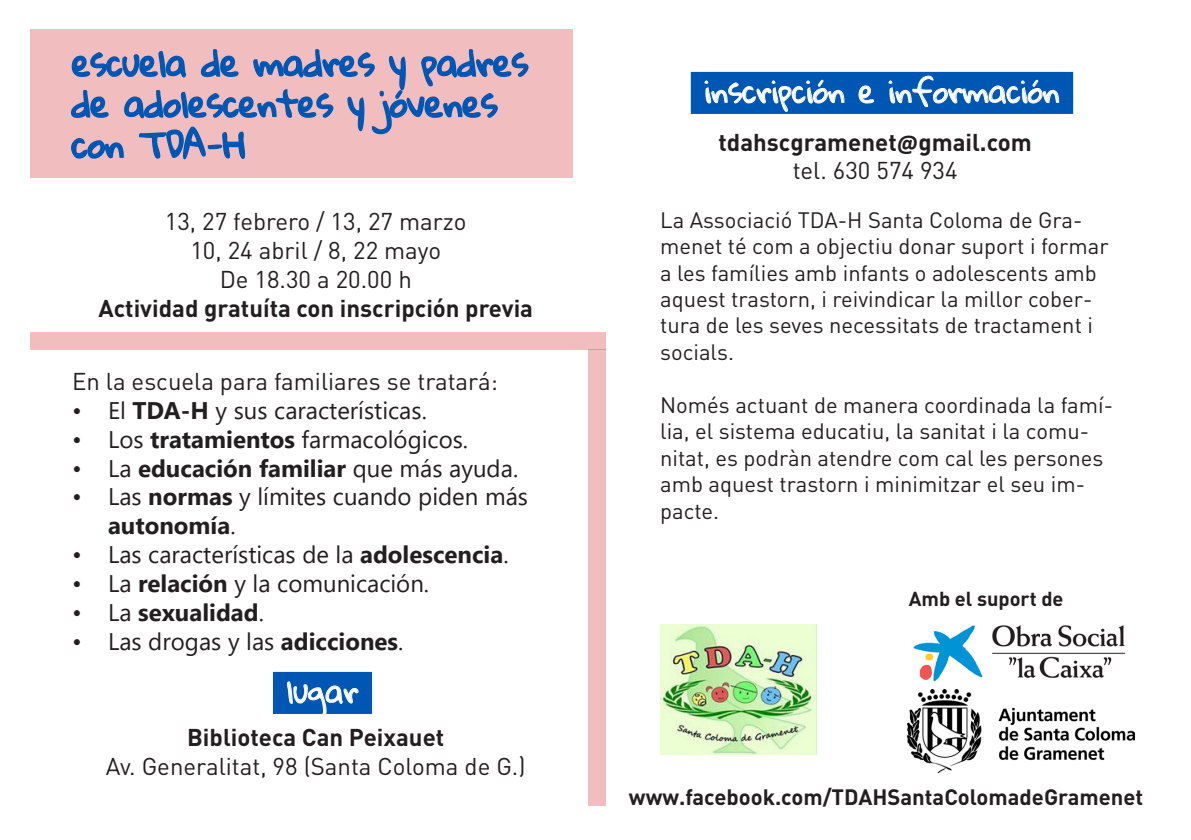
<style>
.page{position:relative;width:1191px;height:840px;background:#fff}
.page>*{position:absolute;margin:0;border:0;box-sizing:border-box;transform-origin:0 0}
.t1{font:34px/40.8px "Gloria Hallelujah";color:#0057b3}
.t2{font:30px "Gloria Hallelujah";color:#fff}
.None-2{font:24px/28.8px "Segoe UI";color:#231f20}
.None-3{font:24px/28.8px "DIN Pro";color:#231f20;text-align:center}
.t3{font:700 24px "DIN Pro";color:#231f20}
.t4{font:700 24px "Segoe UI";color:#231f20}
.t5{font:22px/26.4px "DIN Pro";color:#231f20}
.t6{font:700 22px "DIN Pro";color:#231f20}
.t7{font:700 20px "DIN Pro";color:#231f20}
.s1{font-weight:700}
.s2{font-weight:400}
.s3{font-family:"Calibri"}
</style>
<div class="page">
<div style="left:30px;top:29px;width:543px;height:149px;background:#f1bdbf"></div>
<div style="left:30px;top:332px;width:575px;height:17px;background:#f1bdbf"></div>
<div style="left:588px;top:349px;width:17px;height:456px;background:#f1bdbf"></div>
<img style="left:660px;top:624px;width:156px;height:130px">
<img style="left:907px;top:625px;width:227px;height:147px">
<svg style="left:71px;top:49px;width:458px;height:111px"></svg>
<div style="left:691px;top:72px;width:382px;height:42px;background:#0057b3"></div>
<svg style="left:704px;top:79px;width:141px;height:33px"></svg>
<svg style="left:858px;top:85px;width:17px;height:19px"></svg>
<svg style="left:888px;top:75px;width:171px;height:32px"></svg>
<div style="left:273px;top:671px;width:99px;height:42px;background:#0057b3"></div>
<svg style="left:286px;top:681px;width:73px;height:33px"></svg>
<p class="t1" style="left:72px;top:44px;width:457px">escuela de madres y padres de adolescentes y jóvenes con TDA-H</p>
<p class="None-3" style="left:165px;top:206px;width:303px">13, 27 febrero / 13, 27 marzo<br>10, 24 abril / 8, 22 mayo</p>
<p class="None-3" style="left:220px;top:264px;width:194px">De 18.30 a 20.00 h</p>
<p class="t3" style="left:98px;top:291px;width:436px">Actividad gratuíta con inscripción previa</p>
<p class="None-3" style="left:72px;top:366px;width:427px">En la escuela para familiares se tratará:</p>
<p class="None-2" style="left:72px;top:393px;width:356px">• El <span class="s1">TDA-H</span> y sus características.</p>
<p class="None-2" style="left:72px;top:422px;width:398px">• Los <span class="s1">tratamientos</span> farmacológicos.</p>
<p class="t4" style="left:72px;top:445px;width:448px"><span class="s2">• La</span> educación familiar <span class="s2">que más ayuda.</span></p>
<p class="None-2" style="left:108px;top:480px;width:421px;text-indent:-36px">• Las <span class="s1">normas</span> y límites cuando piden más <span class="s1">autonomía</span>.</p>
<p class="None-2" style="left:72px;top:537px;width:438px">• Las características de la <span class="s1">adolescencia</span>.</p>
<p class="None-2" style="left:72px;top:566px;width:358px">• La <span class="s1">relación</span> y la comunicación.</p>
<p class="t4" style="left:72px;top:589px;width:193px"><span class="s2">• La</span> sexualidad<span class="s2">.</span></p>
<p class="None-2" style="left:72px;top:624px;width:333px">• Las drogas y las <span class="s1">adicciones</span>.</p>
<p class="t2" style="left:286px;top:674px;width:74px">lugar</p>
<p class="None-3" style="left:106px;top:721px;width:421px"><span class="s1">Biblioteca Can Peixauet<br></span>Av. Generalitat, 98 (Santa Coloma de G.)</p>
<p class="t2" style="left:704px;top:75px;width:357px">inscripción e información</p>
<p class="t3" style="left:718px;top:125px;width:315px">tdahscgramenet<span class="s3">@</span>gmail.com</p>
<p class="None-3" style="left:793px;top:155px;width:166px">tel. 630 574 934</p>
<p class="t5" style="left:660px;top:205px;width:450px">La Associació TDA-H Santa Coloma de Gra&shy;menet té com a objectiu donar suport i formar a les famílies amb infants o adolescents amb aquest trastorn, i reivindicar la millor cober&shy;tura de les seves necessitats de tractament i socials.</p>
<p class="t5" style="left:660px;top:390px;width:454px">Només actuant de manera coordinada la famí&shy;lia, el sistema educatiu, la sanitat i la comu&shy;nitat, es podràn atendre com cal les persones amb aquest trastorn i minimitzar el seu im&shy;pacte.</p>
<p class="t7" style="left:909px;top:584px;width:156px">Amb el suport de</p>
<p class="t6" style="left:629px;top:781px;width:516px">www.facebook.com/TDAHSantaColomadeGramenet</p>
</div>
